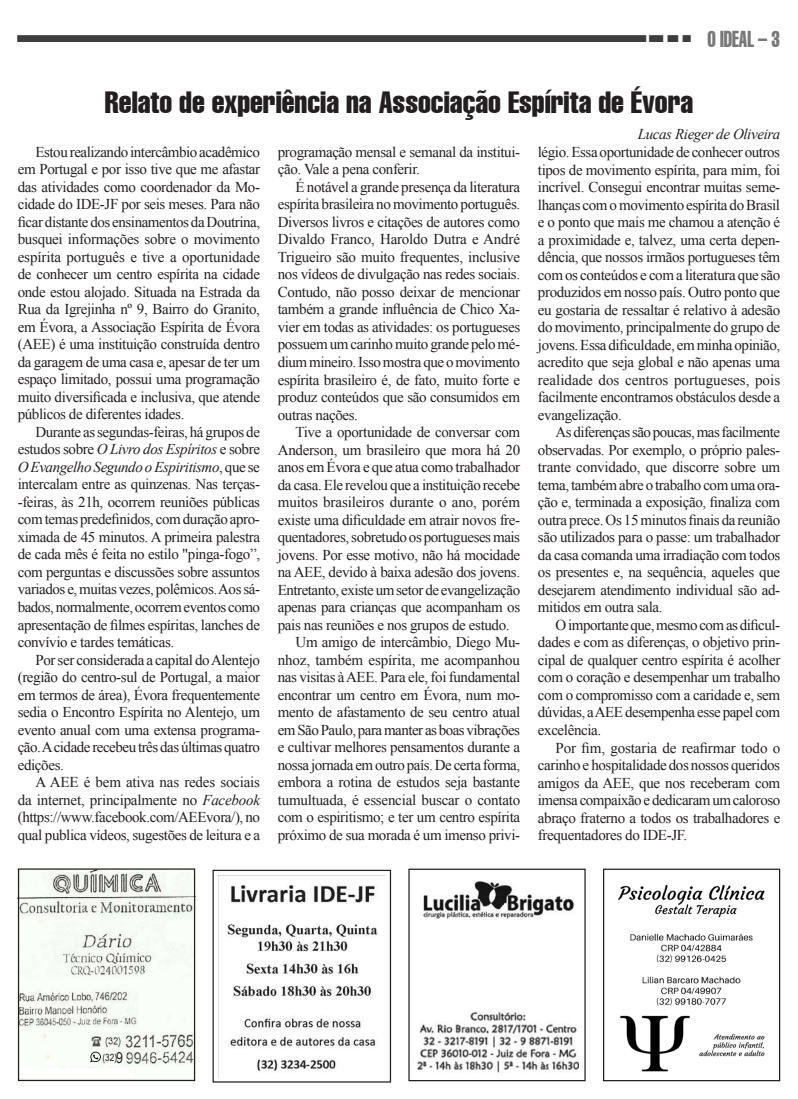
<style>
.page{position:relative;width:798px;height:1099px;background:#fff}
.page>*{position:absolute;margin:0;border:0;box-sizing:border-box;transform-origin:0 0}
.t1{font:extra-condensed 30px "Helvetica";color:#231f20}
.t2{font:extra-condensed 22.5px "Helvetica";color:#777;scale:.8 1}
.t3{font:15px/17.5px "Times New Roman";letter-spacing:-.025em;color:#231f20;text-align:justify}
.t4{font:italic 15px "Times New Roman";letter-spacing:-.025em;color:#231f20}
.t5{font:10px "Arial Narrow";color:#231f20}
.s1{font-style:italic}
.s2{font-size:15px}
</style>
<div class="page">
<img style="left:18px;top:35px;width:672px;height:7px">
<img style="left:20px;top:870px;width:173px;height:209px">
<div style="left:18px;top:868px;width:177px;height:213px;border:1px solid #231f20"></div>
<svg style="left:90px;top:1051px;width:11px;height:11px"></svg>
<div style="left:21px;top:1067px;width:113px;height:10px;background:#fff"></div>
<img style="left:604px;top:873px;width:161px;height:203px">
<div style="left:602px;top:868px;width:178px;height:213px;border:1px solid #231f20"></div>
<div style="left:212px;top:869px;width:179px;height:213px;border:1px solid #231f20"></div>
<img style="left:218px;top:875px;width:167px;height:202px">
<img style="left:417px;top:881px;width:161px;height:191px">
<div style="left:408px;top:868px;width:177px;height:213px;border:1px solid #231f20"></div>
<h2 class="t2" style="left:707px;top:25px;width:92px">O IDEAL – 3</h2>
<h1 class="t1" style="left:105px;top:83px;width:589px">Relato de experiência na Associação Espírita de Évora</h1>
<p class="t3" style="left:18px;top:142px;width:244px;text-indent:18px">Estou realizando intercâmbio acadêmico em Portugal e por isso tive que me afastar das atividades como coordenador da Mo&shy;cidade do IDE-JF por seis meses. Para não ficar distante dos ensinamentos da Doutrina, busquei informações sobre o movimento espírita português e tive a oportunidade de conhecer um centro espírita na cidade onde estou alojado. Situada na Estrada da Rua da Igrejinha nº 9, Bairro do Granito, em Évora, a Associação Espírita de Évora (AEE) é uma instituição construída dentro da garagem de uma casa e, apesar de ter um espaço limitado, possui uma programação muito diversificada e inclusiva, que atende públicos de diferentes idades.</p>
<p class="t3" style="left:18px;top:422px;width:244px;text-indent:18px">Durante as segundas-feiras, há grupos de estudos sobre <span class="s1">O Livro dos Espíritos</span> e sobre <span class="s1">O Evangelho Segundo o Espiritismo</span>, que se intercalam entre as quinzenas. Nas terças--feiras, às 21h, ocorrem reuniões públicas com temas predefinidos, com duração apro&shy;ximada de 45 minutos. A primeira palestra de cada mês é feita no estilo "pinga-fogo”, com perguntas e discussões sobre assuntos variados e, muitas vezes, polêmicos. Aos sá&shy;bados, normalmente, ocorrem eventos como apresentação de filmes espíritas, lanches de convívio e tardes temáticas.</p>
<p class="t3" style="left:18px;top:650px;width:244px;text-indent:18px">Por ser considerada a capital do Alentejo (região do centro-sul de Portugal, a maior em termos de área), Évora frequentemente sedia o Encontro Espírita no Alentejo, um evento anual com uma extensa programa&shy;ção. A cidade recebeu três das últimas quatro edições.</p>
<p class="t3" style="left:18px;top:772px;width:244px;text-indent:18px">A AEE é bem ativa nas redes sociais da internet, principalmente no <span class="s1">Facebook </span>(https://www.facebook.com/AEEvora/), no qual publica vídeos, sugestões de leitura e a</p>
<p class="t4" style="left:637px;top:123px;width:144px">Lucas Rieger de Oliveira</p>
<p class="t3" style="left:278px;top:143px;width:244px">programação mensal e semanal da institui&shy;ção. Vale a pena conferir.</p>
<p class="t3" style="left:278px;top:178px;width:244px;text-indent:18px">É notável a grande presença da literatura espírita brasileira no movimento português.<br>Diversos livros e citações de autores como Divaldo Franco, Haroldo Dutra e André Trigueiro são muito frequentes, inclusive nos vídeos de divulgação nas redes sociais.<br>Contudo, não posso deixar de mencionar também a grande influência de Chico Xa&shy;vier em todas as atividades: os portugueses possuem um carinho muito grande pelo mé&shy;dium mineiro. Isso mostra que o movimento espírita brasileiro é, de fato, muito forte e produz conteúdos que são consumidos em outras nações.</p>
<p class="t3" style="left:295px;top:423px;width:226px">Tive a oportunidade de conversar com</p>
<p class="t3" style="left:278px;top:440px;width:244px">Anderson, um brasileiro que mora há 20</p>
<p class="t3" style="left:278px;top:458px;width:244px">anos em Évora e que atua como trabalhador</p>
<p class="t3" style="left:278px;top:475px;width:244px">da casa. Ele revelou que a instituição recebe</p>
<p class="t3" style="left:278px;top:493px;width:243px">muitos brasileiros durante o ano, porém</p>
<p class="t3" style="left:278px;top:510px;width:244px">existe uma dificuldade em atrair novos fre-</p>
<p class="t3" style="left:278px;top:528px;width:244px">quentadores, sobretudo os portugueses mais</p>
<p class="t3" style="left:278px;top:545px;width:244px">jovens. Por esse motivo, não há mocidade</p>
<p class="t3" style="left:278px;top:563px;width:244px">na AEE, devido à baixa adesão dos jovens.</p>
<p class="t3" style="left:278px;top:580px;width:244px">Entretanto, existe um setor de evangelização</p>
<p class="t3" style="left:278px;top:598px;width:244px">apenas para crianças que acompanham os</p>
<p class="t3" style="left:278px;top:615px;width:233px">pais nas reuniões e nos grupos de estudo.</p>
<p class="t3" style="left:295px;top:633px;width:226px">Um amigo de intercâmbio, Diego Mu-</p>
<p class="t3" style="left:278px;top:650px;width:243px">nhoz, também espírita, me acompanhou</p>
<p class="t3" style="left:278px;top:668px;width:244px">nas visitas à AEE. Para ele, foi fundamental</p>
<p class="t3" style="left:278px;top:685px;width:244px">encontrar um centro em Évora, num mo-</p>
<p class="t3" style="left:278px;top:703px;width:244px">mento de afastamento de seu centro atual</p>
<p class="t3" style="left:278px;top:720px;width:244px">em São Paulo, para manter as boas vibrações</p>
<p class="t3" style="left:278px;top:738px;width:244px">e cultivar melhores pensamentos durante a</p>
<p class="t3" style="left:278px;top:755px;width:244px">nossa jornada em outro país. De certa forma,</p>
<p class="t3" style="left:278px;top:773px;width:244px">embora a rotina de estudos seja bastante</p>
<p class="t3" style="left:278px;top:790px;width:244px">tumultuada, é essencial buscar o contato</p>
<p class="t3" style="left:278px;top:808px;width:244px">com o espiritismo; e ter um centro espírita</p>
<p class="t3" style="left:278px;top:825px;width:244px">próximo de sua morada é um imenso privi-</p>
<p class="t3" style="left:537px;top:143px;width:244px">légio. Essa oportunidade de conhecer outros tipos de movimento espírita, para mim, foi incrível. Consegui encontrar muitas seme&shy;lhanças com o movimento espírita do Brasil e o ponto que mais me chamou a atenção é a proximidade e, talvez, uma certa depen&shy;dência, que nossos irmãos portugueses têm com os conteúdos e com a literatura que são produzidos em nosso país. Outro ponto que eu gostaria de ressaltar é relativo à adesão do movimento, principalmente do grupo de jovens. Essa dificuldade, em minha opinião, acredito que seja global e não apenas uma realidade dos centros portugueses, pois facilmente encontramos obstáculos desde a evangelização.</p>
<p class="t3" style="left:537px;top:423px;width:244px;text-indent:18px">As diferenças são poucas, mas facilmente observadas. Por exemplo, o próprio pales&shy;trante convidado, que discorre sobre um tema, também abre o trabalho com uma ora&shy;ção e, terminada a exposição, finaliza com outra prece. Os 15 minutos finais da reunião são utilizados para o passe: um trabalhador da casa comanda uma irradiação com todos os presentes e, na sequência, aqueles que desejarem atendimento individual são ad&shy;mitidos em outra sala.</p>
<p class="t3" style="left:537px;top:615px;width:244px;text-indent:18px">O importante que, mesmo com as dificul&shy;dades e com as diferenças, o objetivo prin&shy;cipal de qualquer centro espírita é acolher com o coração e desempenhar um trabalho com o compromisso com a caridade e, sem dúvidas, a AEE desempenha esse papel com excelência.</p>
<p class="t3" style="left:537px;top:738px;width:244px;text-indent:18px">Por fim, gostaria de reafirmar todo o carinho e hospitalidade dos nossos queridos amigos da AEE, que nos receberam com imensa compaixão e dedicaram um caloroso abraço fraterno a todos os trabalhadores e frequentadores do IDE-JF.</p>
<p class="t5" style="left:102px;top:1049px;width:22px">(32) <span class="s2">9</span></p>
</div>
